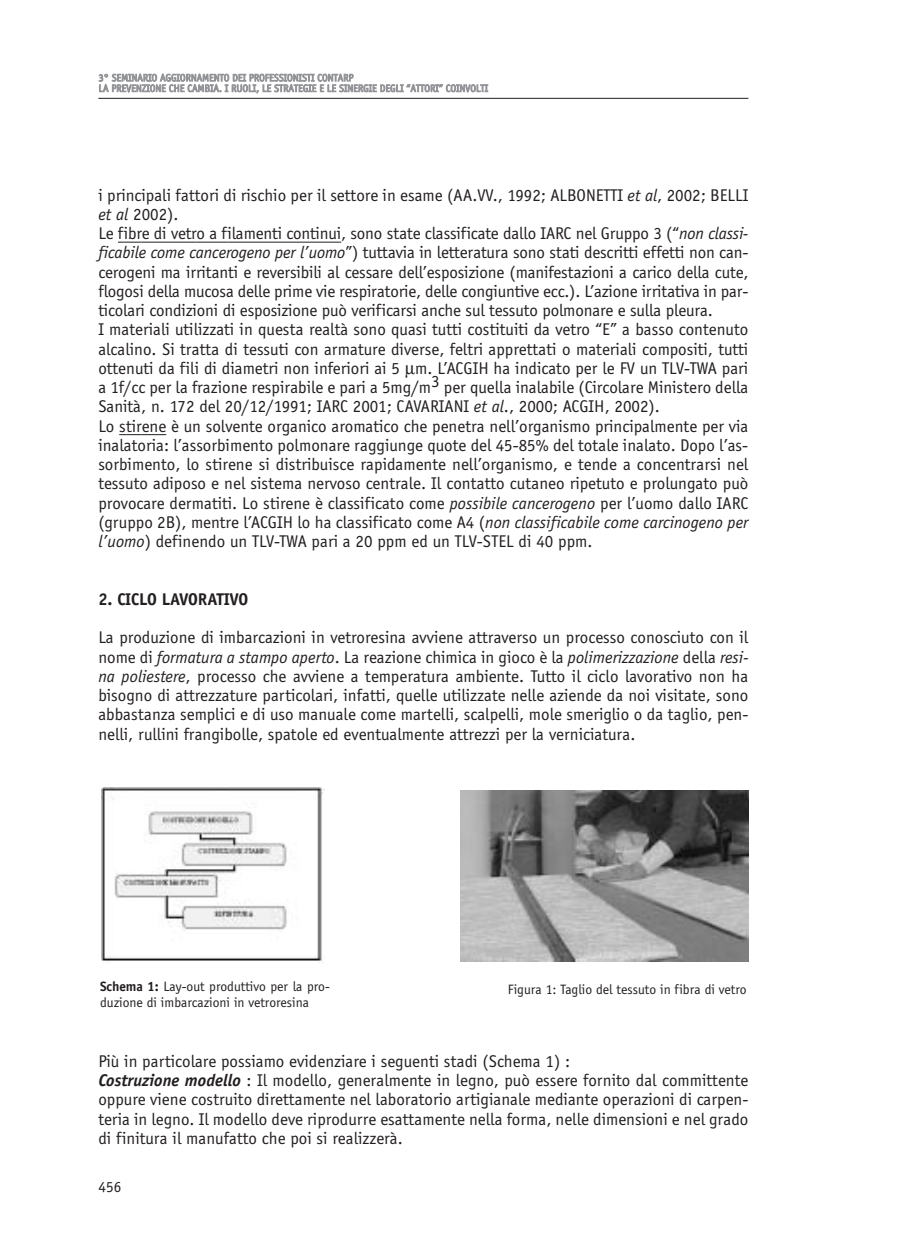
<style>
.page{position:relative;width:912px;height:1260px;background:#fff}
.page>*{position:absolute;margin:0;border:0;box-sizing:border-box;transform-origin:0 0}
.t1{font:17.5px/19.2px "Officina Sans";color:#231f1f}
.t2{font:700 17.5px "Officina Sans";color:#231f1f}
.t3{font:15.75px "Officina Sans";color:#231f1f}
.t4{font:14px/15.8px "Officina Sans";color:#231f1f}
.t5{font:10.5px/10.5px "Officina Sans";color:#939497}
.s1{font-style:italic}
.s2{font-weight:700}
.s3{font-weight:700;font-style:italic}
</style>
<div class="page">
<svg style="left:118px;top:242px;width:24px;height:1px"></svg>
<hr style="left:142px;top:242px;width:36px;height:1px;background:#231f1f">
<svg style="left:178px;top:242px;width:19px;height:1px"></svg>
<hr style="left:197px;top:242px;width:30px;height:1px;background:#231f1f">
<hr style="left:227px;top:242px;width:114px;height:1px;background:#231f1f">
<svg style="left:119px;top:434px;width:47px;height:1px"></svg>
<hr style="left:98px;top:98px;width:650px;height:1px;background:#231f1f">
<img style="left:102px;top:787px;width:222px;height:174px">
<img style="left:460px;top:791px;width:288px;height:170px">
<p class="t5" style="left:98px;top:73px;width:391px">3° SEMINARIO AGGIORNAMENTO DEI PROFESSIONISTI CONTARP<br>LA PREVENZIONE CHE CAMBIA. I RUOLI, LE STRATEGIE E LE SINERGIE DEGLI “ATTORI” COINVOLTI</p>
<p class="t1" style="left:98px;top:187px;width:651px">i principali fattori di rischio per il settore in esame (AA.VV., 1992; ALBONETTI <span class="s1">et al</span>, 2002; BELLI <span class="s1">et al</span> 2002).<br>Le fibre di vetro a filamenti continui, sono state classificate dallo IARC nel Gruppo 3 (“<span class="s1">non classi&shy;ficabile come cancerogeno per l’uomo</span>”) tuttavia in letteratura sono stati descritti effetti non can&shy;cerogeni ma irritanti e reversibili al cessare dell’esposizione (manifestazioni a carico della cute, flogosi della mucosa delle prime vie respiratorie, delle congiuntive ecc.). L’azione irritativa in par&shy;ticolari condizioni di esposizione può verificarsi anche sul tessuto polmonare e sulla pleura.<br>I materiali utilizzati in questa realtà sono quasi tutti costituiti da vetro “E” a basso contenuto alcalino. Si tratta di tessuti con armature diverse, feltri apprettati o materiali compositi, tutti ottenuti da fili di diametri non inferiori ai 5 m. L’ACGIH ha indicato per le FV un TLV-TWA pari a 1f/cc per la frazione respirabile e pari a 5mg/m3 per quella inalabile (Circolare Ministero della Sanità, n. 172 del 20/12/1991; IARC 2001; CAVARIANI <span class="s1">et al</span>., 2000; ACGIH, 2002).<br>Lo stirene è un solvente organico aromatico che penetra nell’organismo principalmente per via inalatoria: l’assorbimento polmonare raggiunge quote del 45-85% del totale inalato. Dopo l’as&shy;sorbimento, lo stirene si distribuisce rapidamente nell’organismo, e tende a concentrarsi nel tessuto adiposo e nel sistema nervoso centrale. Il contatto cutaneo ripetuto e prolungato può provocare dermatiti. Lo stirene è classificato come <span class="s1">possibile cancerogeno</span> per l’uomo dallo IARC (gruppo 2B), mentre l’ACGIH lo ha classificato come A4 (<span class="s1">non classificabile come carcinogeno per l’uomo</span>) definendo un TLV-TWA pari a 20 ppm ed un TLV-STEL di 40 ppm.</p>
<p class="t2" style="left:98px;top:592px;width:151px">2. CICLO LAVORATIVO</p>
<p class="t1" style="left:98px;top:629px;width:651px;text-align:justify">La produzione di imbarcazioni in vetroresina avviene attraverso un processo conosciuto con il nome di <span class="s1">formatura a stampo aperto</span>. La reazione chimica in gioco è la <span class="s1">polimerizzazione</span> della <span class="s1">resi&shy;na poliestere</span>, processo che avviene a temperatura ambiente. Tutto il ciclo lavorativo non ha bisogno di attrezzature particolari, infatti, quelle utilizzate nelle aziende da noi visitate, sono abbastanza semplici e di uso manuale come martelli, scalpelli, mole smeriglio o da taglio, pen&shy;nelli, rullini frangibolle, spatole ed eventualmente attrezzi per la verniciatura.</p>
<p class="t4" style="left:100px;top:980px;width:231px"><span class="s2">Schema 1:</span> Lay-out produttivo per la pro&shy;duzione di imbarcazioni in vetroresina</p>
<p class="t4" style="left:508px;top:982px;width:240px">Figura 1: Taglio del tessuto in fibra di vetro</p>
<p class="t1" style="left:98px;top:1053px;width:651px">Più in particolare possiamo evidenziare i seguenti stadi (Schema 1) :<br><span class="s3">Costruzione modello</span> : Il modello, generalmente in legno, può essere fornito dal committente oppure viene costruito direttamente nel laboratorio artigianale mediante operazioni di carpen&shy;teria in legno. Il modello deve riprodurre esattamente nella forma, nelle dimensioni e nel grado di finitura il manufatto che poi si realizzerà.</p>
<p class="t3" style="left:98px;top:1180px;width:24px">456</p>
</div>
